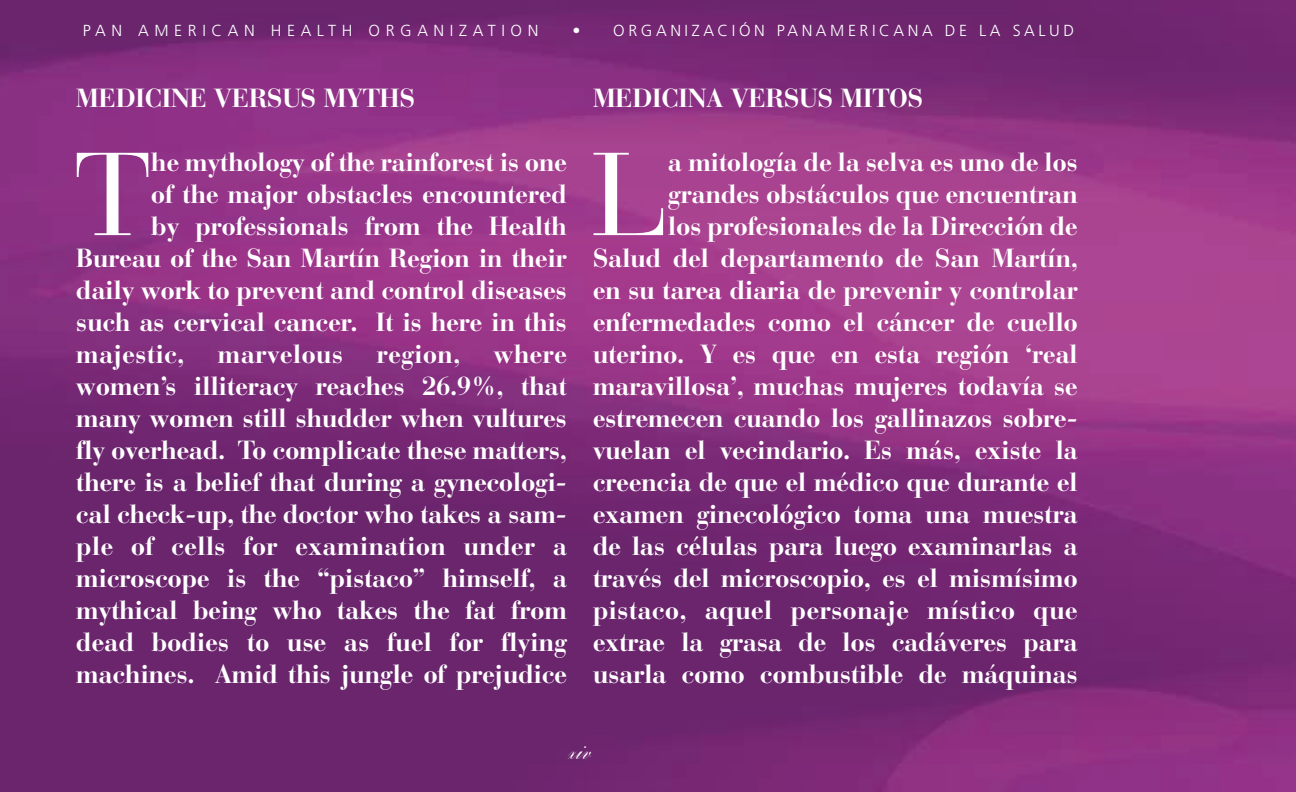
<style>
.page{position:relative;width:1296px;height:792px;background:#fff}
.page>*{position:absolute;margin:0;border:0;box-sizing:border-box;transform-origin:0 0}
.t1{font:117px "Bauer Bodoni";color:#fff}
.t2{font:28px "Bank Scr D";color:#fff}
.t3{font:700 26px/32px "Bauer Bodoni";letter-spacing:-.02em;color:#fff;text-align:justify}
.t4{font:700 26px "Bauer Bodoni";color:#fff}
.t5{font:300 16px "Frutiger";letter-spacing:.225em;color:#fff}
.t6{font:300 16px "Frutiger";letter-spacing:.35em;color:#fff}
</style>
<div class="page">
<img style="left:0;top:0;width:1296px;height:792px">
<p class="t6" style="left:83px;top:24px;width:457px">PAN AMERICAN HEALTH ORGANIZATION</p>
<p class="t5" style="left:572px;top:24px;width:503px">• ORGANIZACIÓN PANAMERICANA DE LA SALUD</p>
<p class="t3" style="left:76px;top:85px;width:341px">MEDICINE VERSUS MYTHS</p>
<h1 class="t1" style="left:74px;top:149px;width:80px">T</h1>
<p class="t3" style="left:151px;top:149px;width:418px">he mythology of the rainforest is one</p>
<p class="t3" style="left:151px;top:181px;width:418px">of the major obstacles encountered</p>
<p class="t3" style="left:151px;top:213px;width:418px">by professionals from the Health</p>
<p class="t3" style="left:76px;top:245px;width:493px">Bureau of the San Martín Region in their</p>
<p class="t3" style="left:76px;top:277px;width:493px">daily work to prevent and control diseases</p>
<p class="t3" style="left:76px;top:309px;width:493px">such as cervical cancer. It is here in this</p>
<p class="t4" style="left:76px;top:344px;width:110px">majestic,</p>
<p class="t4" style="left:218px;top:344px;width:127px">marvelous</p>
<p class="t3" style="left:376px;top:341px;width:85px">region,</p>
<p class="t3" style="left:76px;top:341px;width:493px;text-indent:418px">where women’s illiteracy reaches 26.9%, that many women still shudder when vultures fly overhead. To complicate these matters, there is a belief that during a gynecologi&shy;cal check-up, the doctor who takes a sam&shy;ple of cells for examination under a microscope is the “pistaco” himself, a mythical being who takes the fat from dead bodies to use as fuel for flying machines. Amid this jungle of prejudice</p>
<p class="t3" style="left:593px;top:85px;width:332px">MEDICINA VERSUS MITOS</p>
<p class="t3" style="left:593px;top:149px;width:487px;text-align:right">a mitología de la selva es uno de los grandes obstáculos que encuentran<br>los profesionales de la Dirección de<br>Salud del departamento de San Martín, en su tarea diaria de prevenir y controlar enfermedades como el cáncer de cuello uterino. Y es que en esta región ‘real maravillosa’, muchas mujeres todavía se estremecen cuando los gallinazos sobre&shy;vuelan el vecindario. Es más, existe la creencia de que el médico que durante el examen ginecológico toma una muestra de las células para luego examinarlas a través del microscopio, es el mismísimo pistaco, aquel personaje místico que extrae la grasa de los cadáveres para usarla como combustible de máquinas</p>
<h1 class="t1" style="left:591px;top:149px;width:79px">L</h1>
<p class="t2" style="left:568px;top:733px;width:25px">xiv</p>
</div>
